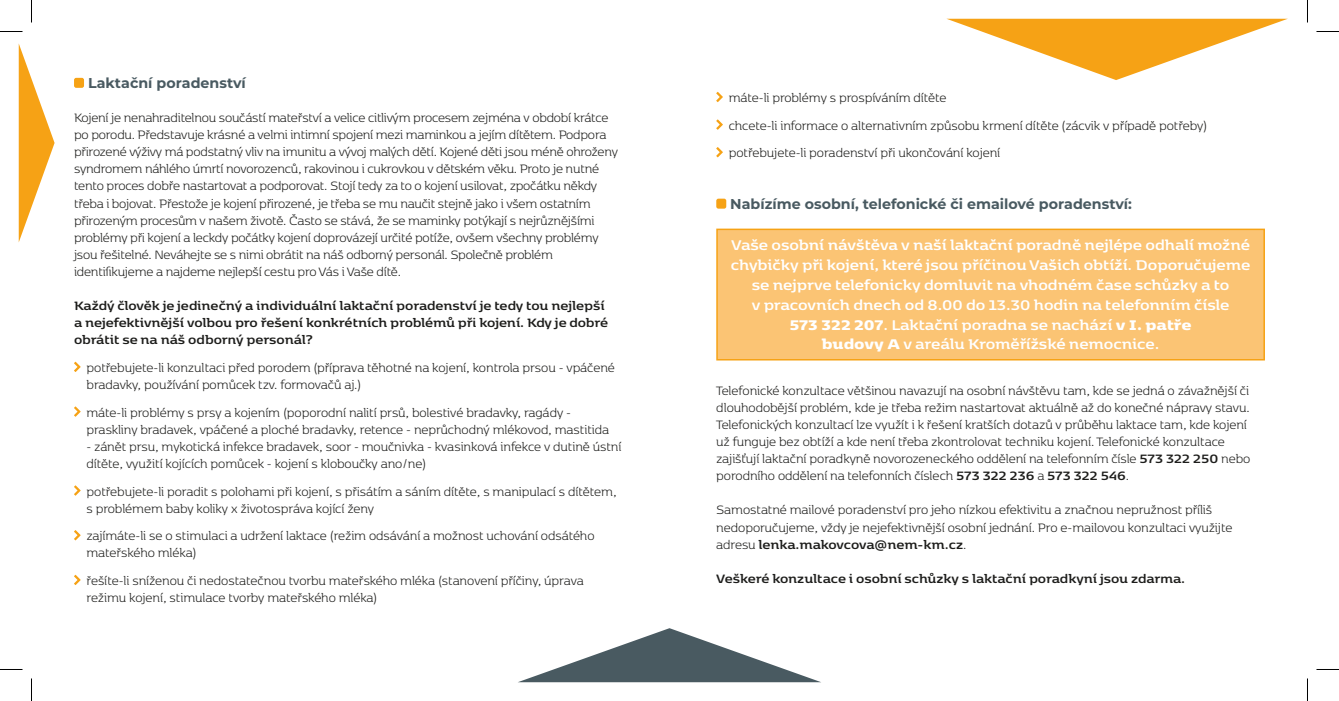
<style>
.page{position:relative;width:1339px;height:701px;background:#fff}
.page>*{position:absolute;margin:0;border:0;box-sizing:border-box;transform-origin:0 0}
.t1{font:700 16.5px/19.8px "Kobenhavn";color:#fff;text-align:center}
.t2{font:300 14.25px/17.1px "Kobenhavn";letter-spacing:-.005em;color:#1d1d1b}
.t3{font:700 14.25px/17.1px "Kobenhavn";letter-spacing:-.005em;color:#1d1d1b}
.t4{font:700 14.25px "Montserrat";color:#495a61}
.s1{font-weight:900}
.s2{font-weight:700}
</style>
<div class="page">
<div style="left:74px;top:78px;width:10px;height:10px;background:#f6a215;border-radius:2px"></div>
<svg style="left:74px;top:362px;width:7px;height:10px"></svg>
<svg style="left:74px;top:406px;width:7px;height:11px"></svg>
<svg style="left:74px;top:485px;width:7px;height:11px"></svg>
<svg style="left:74px;top:530px;width:7px;height:10px"></svg>
<svg style="left:74px;top:575px;width:7px;height:10px"></svg>
<svg style="left:716px;top:92px;width:7px;height:10px"></svg>
<svg style="left:716px;top:119px;width:7px;height:11px"></svg>
<svg style="left:716px;top:147px;width:7px;height:10px"></svg>
<div style="left:716px;top:199px;width:10px;height:10px;background:#f6a215;border-radius:2px"></div>
<div style="left:717px;top:229px;width:547px;height:131px;background:#fbc474"></div>
<div style="left:716px;top:229px;width:549px;height:131px;border:2px solid #f6a215"></div>
<svg style="left:947px;top:19px;width:340px;height:61px"></svg>
<svg style="left:518px;top:628px;width:303px;height:54px"></svg>
<svg style="left:19px;top:44px;width:36px;height:198px"></svg>
<svg style="left:0;top:31px;width:22px;height:1px"></svg>
<svg style="left:1316px;top:31px;width:23px;height:1px"></svg>
<svg style="left:0;top:669px;width:22px;height:1px"></svg>
<svg style="left:1316px;top:669px;width:23px;height:1px"></svg>
<svg style="left:31px;top:0;width:1px;height:23px"></svg>
<svg style="left:31px;top:678px;width:1px;height:23px"></svg>
<svg style="left:1307px;top:0;width:1px;height:23px"></svg>
<svg style="left:1307px;top:678px;width:1px;height:23px"></svg>
<p class="t4" style="left:88px;top:72px;width:159px">Laktační poradenství</p>
<p class="t2" style="left:74px;top:108px;width:545px">Kojení je nenahraditelnou součástí mateřství a velice citlivým procesem zejména v období krátce po porodu. Představuje krásné a velmi intimní spojení mezi maminkou a jejím dítětem. Podpora přirozené výživy má podstatný vliv na imunitu a vývoj malých dětí. Kojené děti jsou méně ohroženy syndromem náhlého úmrtí novorozenců, rakovinou i cukrovkou v dětském věku. Proto je nutné tento proces dobře nastartovat a podporovat. Stojí tedy za to o kojení usilovat, zpočátku někdy třeba i bojovat. Přestože je kojení přirozené, je třeba se mu naučit stejně jako i všem ostatním přirozeným procesům v našem životě. Často se stává, že se maminky potýkají s nejrůznějšími problémy při kojení a leckdy počátky kojení doprovázejí určité potíže, ovšem všechny problémy jsou řešitelné. Neváhejte se s nimi obrátit na náš odborný personál. Společně problém identifikujeme a najdeme nejlepší cestu pro Vás iVaše dítě.</p>
<p class="t3" style="left:74px;top:296px;width:535px">Každý člověk je jedinečný a individuální laktační poradenství je tedy tou nejlepší a nejefektivnější volbou pro řešení konkrétních problémů při kojení. Kdy je dobré obrátit se na náš odborný personál?</p>
<p class="t2" style="left:86px;top:358px;width:530px">potřebujete-li konzultaci před porodem (příprava těhotné na kojení, kontrola prsou - vpáčené bradavky, používání pomůcek tzv. formovačů aj.)</p>
<p class="t2" style="left:86px;top:403px;width:524px">máte-li problémy s prsy a kojením (poporodní nalití prsů, bolestivé bradavky, ragády - praskliny bradavek, vpáčené a ploché bradavky, retence - neprůchodný mlékovod, mastitida</p>
<p class="t2" style="left:86px;top:437px;width:536px">- zánět prsu, mykotická infekce bradavek, soor - moučnivka - kvasinková infekce v dutině ústní dítěte, využití kojících pomůcek - kojení s kloboučky ano/ne)</p>
<p class="t2" style="left:86px;top:482px;width:531px">potřebujete-li poradit s polohami při kojení, s přisátím a sáním dítěte, s manipulací s dítětem, s problémem baby koliky x životospráva kojící ženy</p>
<p class="t2" style="left:86px;top:526px;width:509px">zajímáte-li se o stimulaci a udržení laktace (režim odsávání a možnost uchování odsátého mateřského mléka)</p>
<p class="t2" style="left:86px;top:571px;width:499px">řešíte-li sníženou či nedostatečnou tvorbu mateřského mléka (stanovení příčiny, úprava režimu kojení, stimulace tvorby mateřského mléka)</p>
<p class="t2" style="left:729px;top:83px;width:480px;line-height:27.6px">máte-li problémy s prospíváním dítěte<br>chcete-li informace o alternativním způsobu krmení dítěte (zácvik v případě potřeby) potřebujete-li poradenství při ukončování kojení</p>
<p class="t4" style="left:730px;top:193px;width:403px">Nabízíme osobní, telefonické či emailové poradenství:</p>
<p class="t1" style="left:731px;top:234px;width:521px">Vaše osobní návštěva v naší laktační poradně nejlépe odhalí možné chybičky při kojení, které jsou příčinou Vašich obtíží. Doporučujeme se nejprve telefonicky domluvit na vhodném čase schůzky a to<br>v pracovních dnech od 8.00 do 13.30 hodin na telefonním čísle<br><span class="s1">573 322 207</span>. Laktační poradna se nachází <span class="s1">v I. patře<br>budovy A</span> v areálu Kroměřížské nemocnice.</p>
<p class="t2" style="left:716px;top:381px;width:535px">Telefonické konzultace většinou navazují na osobní návštěvu tam, kde se jedná o závažnější či dlouhodobější problém, kde je třeba režim nastartovat aktuálně až do konečné nápravy stavu.<br>Telefonických konzultací lze využít i k řešení kratších dotazů v průběhu laktace tam, kde kojení už funguje bez obtíží a kde není třeba zkontrolovat techniku kojení. Telefonické konzultace zajišťují laktační poradkyně novorozeneckého oddělení na telefonním čísle <span class="s2">573 322 250</span> nebo porodního oddělení na telefonních číslech <span class="s2">573 322 236</span> a <span class="s2">573 322 546</span>.</p>
<p class="t2" style="left:716px;top:501px;width:518px">Samostatné mailové poradenství pro jeho nízkou efektivitu a značnou nepružnost příliš nedoporučujeme, vždy je nejefektivnější osobní jednání. Pro e-mailovou konzultaci využijte adresu <span class="s2">lenka.makovcova@nem-km.cz</span>.</p>
<p class="t3" style="left:716px;top:569px;width:470px">Veškeré konzultace i osobní schůzky s laktační poradkyní jsou zdarma.</p>
</div>
